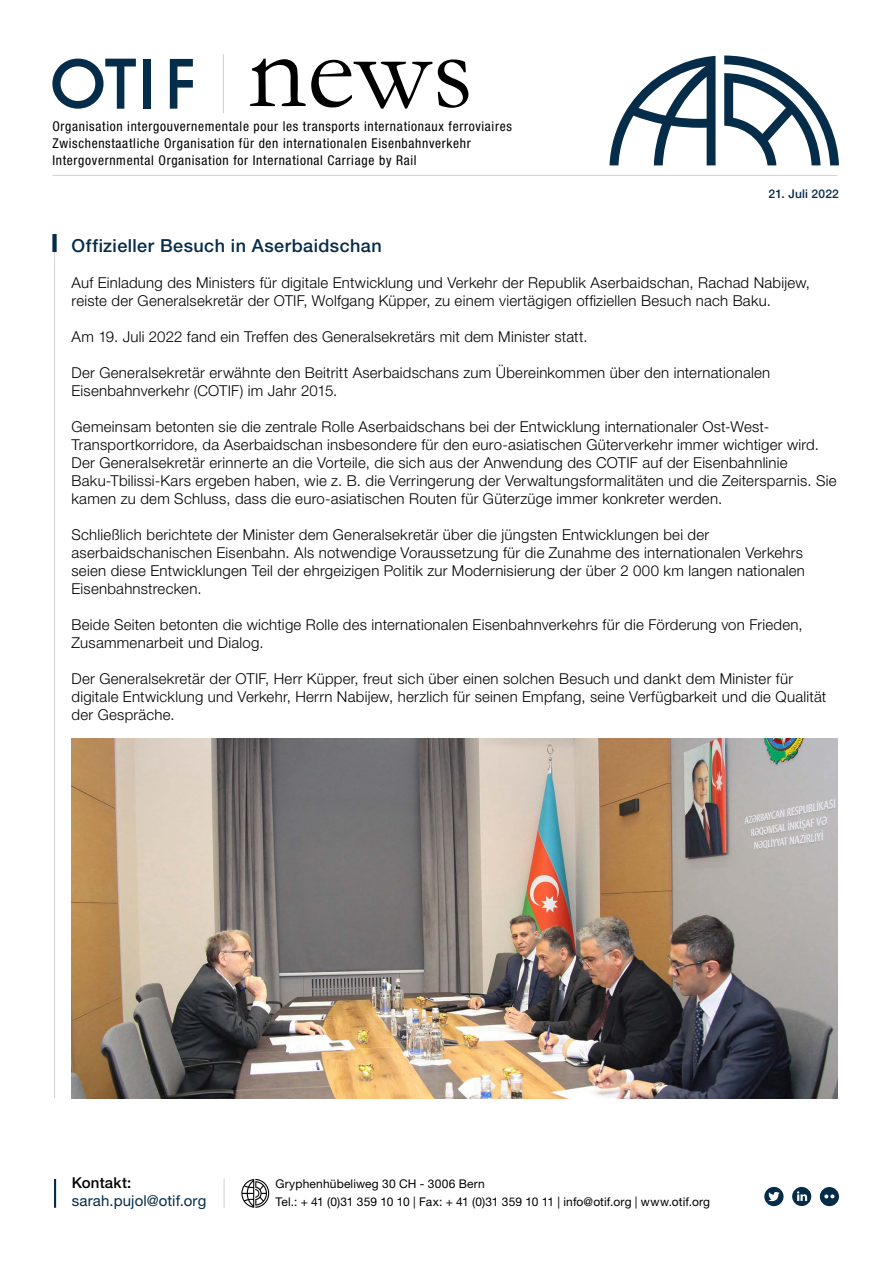
<style>
.page{position:relative;width:893px;height:1263px;background:#fff}
.page>*{position:absolute;margin:0;border:0;box-sizing:border-box;transform-origin:0 0}
.t1{font:500 18px "Helvetica Neue LT Std";letter-spacing:.025em;color:#052c49}
.t2{font:300 15px/18px "Helvetica Neue LT Std";letter-spacing:.015em;color:#000}
.t3{font:15px "Helvetica Neue LT Std";letter-spacing:.01em;color:#052c49}
.t4{font:500 15px "Helvetica Neue LT Std";letter-spacing:.015em;color:#000}
.t5{font:condensed 13.5px/17px "Helvetica Neue LT Std";letter-spacing:.05em;color:#000}
.t6{font:12px/18px "Helvetica Neue LT Std";letter-spacing:.01em;color:#000}
.t7{font:500 12px "Helvetica Neue LT Std";letter-spacing:.02em;color:#052c49}
</style>
<div class="page">
<svg style="left:52px;top:59px;width:84px;height:50px"></svg>
<div style="left:143px;top:59px;width:8px;height:50px;background:#052c49"></div>
<svg style="left:170px;top:59px;width:23px;height:50px"></svg>
<svg style="left:250px;top:59px;width:182px;height:50px"></svg>
<svg style="left:438px;top:59px;width:30px;height:49px"></svg>
<hr style="left:223px;top:54px;width:1px;height:59px;background:#d1d3d4">
<hr style="left:52px;top:175px;width:785px;height:1px;background:#d1d3d4">
<svg style="left:724px;top:56px;width:115px;height:109px"></svg>
<svg style="left:609px;top:56px;width:106px;height:109px"></svg>
<hr style="left:54px;top:1179px;width:2px;height:29px;background:#052c49">
<svg style="left:224px;top:1179px;width:1px;height:29px"></svg>
<svg style="left:241px;top:1179px;width:28px;height:29px"></svg>
<svg style="left:764px;top:1187px;width:19px;height:19px"></svg>
<svg style="left:792px;top:1187px;width:19px;height:19px"></svg>
<svg style="left:820px;top:1187px;width:19px;height:19px"></svg>
<hr style="left:54px;top:252px;width:1px;height:846px;background:#d1d3d4">
<div style="left:52px;top:234px;width:5px;height:18px;background:#052c49"></div>
<img style="left:72px;top:738px;width:765px;height:360px">
<p class="t5" style="left:52px;top:118px;width:461px">Organisation intergouvernementale pour les transports internationaux ferroviaires<br>Zwischenstaatliche Organisation für den internationalen Eisenbahnverkehr<br>Intergovernmental Organisation for International Carriage by Rail</p>
<p class="t7" style="left:768px;top:187px;width:72px">21. Juli 2022</p>
<p class="t1" style="left:72px;top:235px;width:312px">Offizieller Besuch in Aserbaidschan</p>
<p class="t2" style="left:72px;top:273px;width:740px">Auf Einladung des Ministers für digitale Entwicklung und Verkehr der Republik Aserbaidschan, Rachad Nabijew, reiste der Generalsekretär der OTIF, Wolfgang Küpper, zu einem viertägigen offiziellen Besuch nach Baku.</p>
<p class="t2" style="left:72px;top:327px;width:518px">Am 19. Juli 2022 fand ein Treffen des Generalsekretärs mit dem Minister statt.</p>
<p class="t2" style="left:72px;top:363px;width:700px">Der Generalsekretär erwähnte den Beitritt Aserbaidschans zum Übereinkommen über den internationalen<br>Eisenbahnverkehr (COTIF) im Jahr 2015.</p>
<p class="t2" style="left:72px;top:417px;width:766px">Gemeinsam betonten sie die zentrale Rolle Aserbaidschans bei der Entwicklung internationaler Ost-West-Transportkorridore, da Aserbaidschan insbesondere für den euro-asiatischen Güterverkehr immer wichtiger wird.<br>Der Generalsekretär erinnerte an die Vorteile, die sich aus der Anwendung des COTIF auf der Eisenbahnlinie Baku-Tbilissi-Kars ergeben haben, wie z. B. die Verringerung der Verwaltungsformalitäten und die Zeitersparnis. Sie kamen zu dem Schluss, dass die euro-asiatischen Routen für Güterzüge immer konkreter werden.</p>
<p class="t2" style="left:72px;top:525px;width:735px">Schließlich berichtete der Minister dem Generalsekretär über die jüngsten Entwicklungen bei der aserbaidschanischen Eisenbahn. Als notwendige Voraussetzung für die Zunahme des internationalen Verkehrs seien diese Entwicklungen Teil der ehrgeizigen Politik zur Modernisierung der über 2 000 km langen nationalen Eisenbahnstrecken.</p>
<p class="t2" style="left:72px;top:615px;width:733px">Beide Seiten betonten die wichtige Rolle des internationalen Eisenbahnverkehrs für die Förderung von Frieden,<br>Zusammenarbeit und Dialog.</p>
<p class="t2" style="left:72px;top:669px;width:756px">Der Generalsekretär der OTIF, Herr Küpper, freut sich über einen solchen Besuch und dankt dem Minister für digitale Entwicklung und Verkehr, Herrn Nabijew, herzlich für seinen Empfang, seine Verfügbarkeit und die Qualität der Gespräche.</p>
<p class="t4" style="left:72px;top:1174px;width:61px">Kontakt:</p>
<p class="t3" style="left:72px;top:1192px;width:136px">sarah.pujol@otif.org</p>
<p class="t6" style="left:275px;top:1175px;width:436px">Gryphenhübeliweg 30 CH - 3006 Bern<br>Tel.: + 41 (0)31 359 10 10 | Fax: + 41 (0)31 359 10 11 | info@otif.org | www.otif.org</p>
</div>
